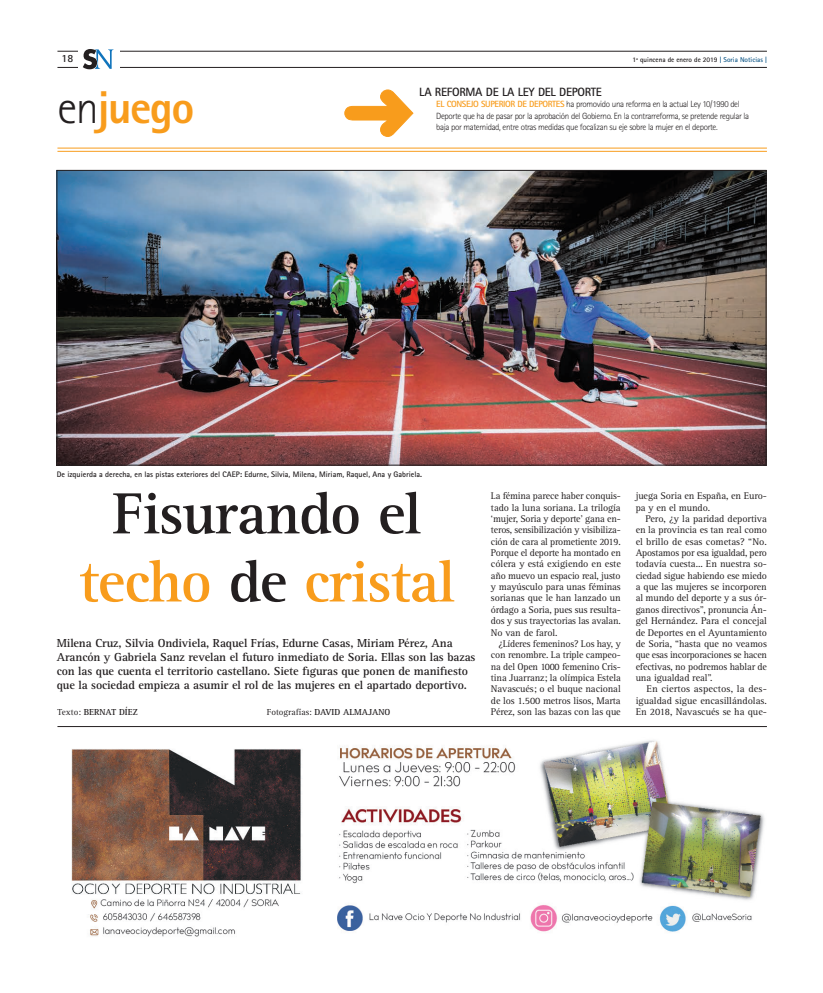
<style>
.page{position:relative;width:823px;height:993px;background:#fff}
.page>*{position:absolute;margin:0;border:0;box-sizing:border-box;transform-origin:0 0}
.t1{font:700 60px/68px "Rotis Serif Std";letter-spacing:-.02em;color:#231f20;text-align:center}
.t2{font:800 46px "Rotis Sans Serif Std";letter-spacing:-.035em;color:#f89c1c}
.t3{font:700 12px/14px "Rotis Serif Std";letter-spacing:-.01em;color:#231f20}
.t4{font:700 12px "Rotis Sans Serif Std";letter-spacing:-.025em;color:#231f20}
.t5{font:700 11px "Rotis Sans Serif Std";color:#231f20}
.t6{font:10px/11.3px "Rotis Serif Std";letter-spacing:-.01em;color:#231f20;text-align:justify}
.t7{font:300 9px/11px "Rotis Sans Serif Std";letter-spacing:-.04em;color:#231f20}
.t8{font:700 9px "Rotis Serif Std";color:#231f20}
.t9{font:700 8px "Rotis Sans Serif Std";color:#231f20}
.t10{font:700 7px "Rotis Sans Serif Std";color:#231f20}
.s1{color:#135a8a}
.s2{font-weight:300;color:#231f20}
.s3{font-weight:700;color:#f89c1c}
.s4{color:#f89c1c}
.s5{font-weight:400}
</style>
<div class="page">
<hr style="left:57px;top:148px;width:709px;height:1px;background:#f89c1c">
<hr style="left:57px;top:151px;width:709px;height:1px;background:#f89c1c">
<svg style="left:344px;top:89px;width:70px;height:48px"></svg>
<hr style="left:57px;top:726px;width:709px;height:1px;background:#231f20">
<hr style="left:57px;top:67px;width:709px;height:1px;background:#231f20">
<hr style="left:57px;top:51px;width:709px;height:1px;background:#231f20">
<img style="left:59px;top:172px;width:704px;height:291px">
<div style="left:78px;top:48px;width:41px;height:22px;background:#fff"></div>
<svg style="left:83px;top:49px;width:30px;height:20px"></svg>
<img style="left:71px;top:740px;width:694px;height:197px">
<p class="t5" style="left:61px;top:52px;width:14px">18</p>
<p class="t10" style="left:632px;top:56px;width:136px">1ª quincena de enero de 2019 <span class="s1">| Soria Noticias |</span></p>
<h2 class="t2" style="left:57px;top:78px;width:138px"><span class="s2">en</span>juego</h2>
<p class="t4" style="left:419px;top:85px;width:184px">LA REFORMA DE LA LEY DEL DEPORTE</p>
<p class="t7" style="left:436px;top:99px;width:314px"><span class="s3">EL CONSEJO SUPERIOR DE DEPORTES</span> ha promovido una reforma en la actual Ley 10/1990 del<br>Deporte que ha de pasar por la aprobación del Gobierno. En la contrarreforma, se pretende regular la baja por maternidad, entre otras medidas que focalizan su eje sobre la mujer en el deporte.</p>
<p class="t9" style="left:57px;top:468px;width:366px">De izquierda a derecha, en las pistas exteriores del CAEP: Edurne, Silvia, Milena, Miriam, Raquel, Ana y Gabriela.</p>
<h1 class="t1" style="left:79px;top:480px;width:377px">Fisurando el <span class="s4">techo</span> de <span class="s4">cristal</span></h1>
<p class="t3" style="left:57px;top:636px;width:420px">Milena Cruz, Silvia Ondiviela, Raquel Frías, Edurne Casas, Miriam Pérez, Ana Arancón y Gabriela Sanz revelan el futuro inmediato de Soria. Ellas son las bazas con las que cuenta el territorio castellano. Siete figuras que ponen de manifiesto que la sociedad empieza a asumir el rol de las mujeres en el apartado deportivo.</p>
<p class="t8" style="left:57px;top:706px;width:82px"><span class="s5">Texto:</span> BERNAT DÍEZ</p>
<p class="t8" style="left:266px;top:706px;width:125px"><span class="s5">Fotografías:</span> DAVID ALMAJANO</p>
<p class="t6" style="left:490px;top:490px;width:131px">La fémina parece haber conquis&shy;tado la luna soriana. La trilogía ‘mujer, Soria y deporte’ gana en&shy;teros, sensibilización y visibiliza&shy;ción de cara al prometiente 2019.<br>Porque el deporte ha montado en cólera y está exigiendo en este año muevo un espacio real, justo y mayúsculo para unas féminas sorianas que le han lanzado un órdago a Soria, pues sus resulta&shy;dos y sus trayectorias las avalan.<br>No van de farol.</p>
<p class="t6" style="left:490px;top:638px;width:131px;text-indent:7px">¿Líderes femeninos? Los hay, y con renombre. La triple campeo&shy;na del Open 1000 femenino Cris&shy;tina Juarranz; la olímpica Estela Navascués; o el buque nacional de los 1.500 metros lisos, Marta Pérez, son las bazas con las que</p>
<p class="t6" style="left:635px;top:490px;width:133px">juega Soria en España, en Euro&shy;pa y en el mundo.</p>
<p class="t6" style="left:635px;top:513px;width:133px;text-indent:10px">Pero, ¿y la paridad deportiva en la provincia es tan real como el brillo de esas cometas? “No.<br>Apostamos por esa igualdad, pero todavía cuesta... En nuestra so&shy;ciedad sigue habiendo ese miedo a que las mujeres se incorporen al mundo del deporte y a sus ór&shy;ganos directivos”, pronuncia Án&shy;gel Hernández. Para el concejal de Deportes en el Ayuntamiento de Soria, “hasta que no veamos que esas incorporaciones se hacen efectivas, no podremos hablar de una igualdad real”.</p>
<p class="t6" style="left:635px;top:683px;width:133px;text-indent:11px">En ciertos aspectos, la des&shy;igualdad sigue encasillándolas.<br>En 2018, Navascués se ha que-</p>
</div>
